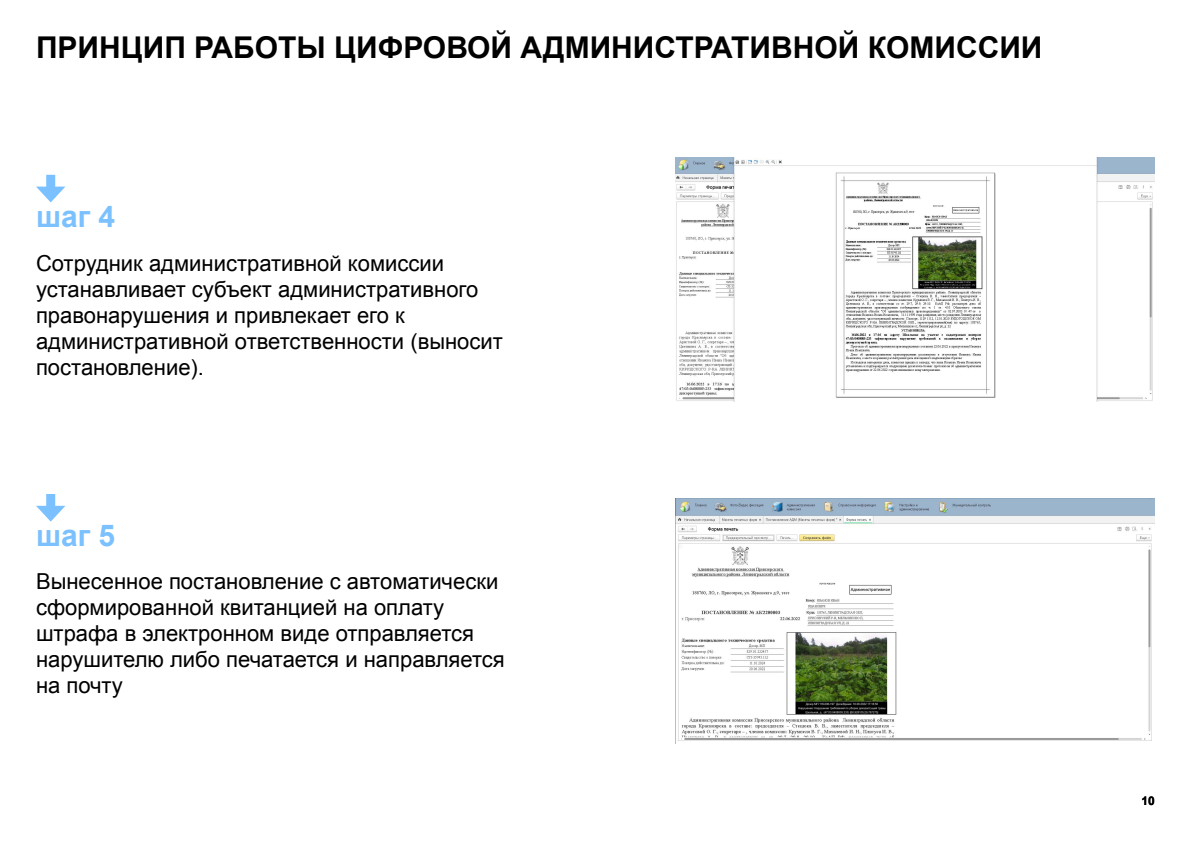
<style>
.page{position:relative;width:1191px;height:842px;background:#fff}
.page>*{position:absolute;margin:0;border:0;box-sizing:border-box;transform-origin:0 0}
.t1{font:700 30px "Arial";color:#000}
.t2{font:700 30px "Arial";color:#7bc1ff}
.t3{font:22px/26px "Arial";color:#000}
.t4{font:700 12px "Arial";color:#000}
</style>
<div class="page">
<img style="left:675px;top:157px;width:480px;height:245px">
<img style="left:675px;top:498px;width:480px;height:245px">
<div style="left:46px;top:494px;width:9px;height:18px;background:#7bc1ff"></div>
<svg style="left:36px;top:506px;width:29px;height:16px"></svg>
<div style="left:46px;top:175px;width:9px;height:18px;background:#7bc1ff"></div>
<svg style="left:36px;top:187px;width:29px;height:15px"></svg>
<h1 class="t1" style="left:36px;top:28px;width:1008px">ПРИНЦИП РАБОТЫ ЦИФРОВОЙ АДМИНИСТРАТИВНОЙ КОМИССИИ</h1>
<h1 class="t2" style="left:36px;top:196px;width:81px">шаг 4</h1>
<p class="t3" style="left:36px;top:250px;width:468px">Сотрудник административной комиссии устанавливает субъект административного правонарушения и привлекает его к административной ответственности (выносит постановление).</p>
<h1 class="t2" style="left:36px;top:516px;width:81px">шаг 5</h1>
<p class="t3" style="left:36px;top:569px;width:470px">Вынесенное постановление с автоматически сформированной квитанцией на оплату штрафа в электронном виде отправляется нарушителю либо печатается и направляется на почту</p>
<p class="t4" style="left:1141px;top:792px;width:15px">10</p>
</div>
